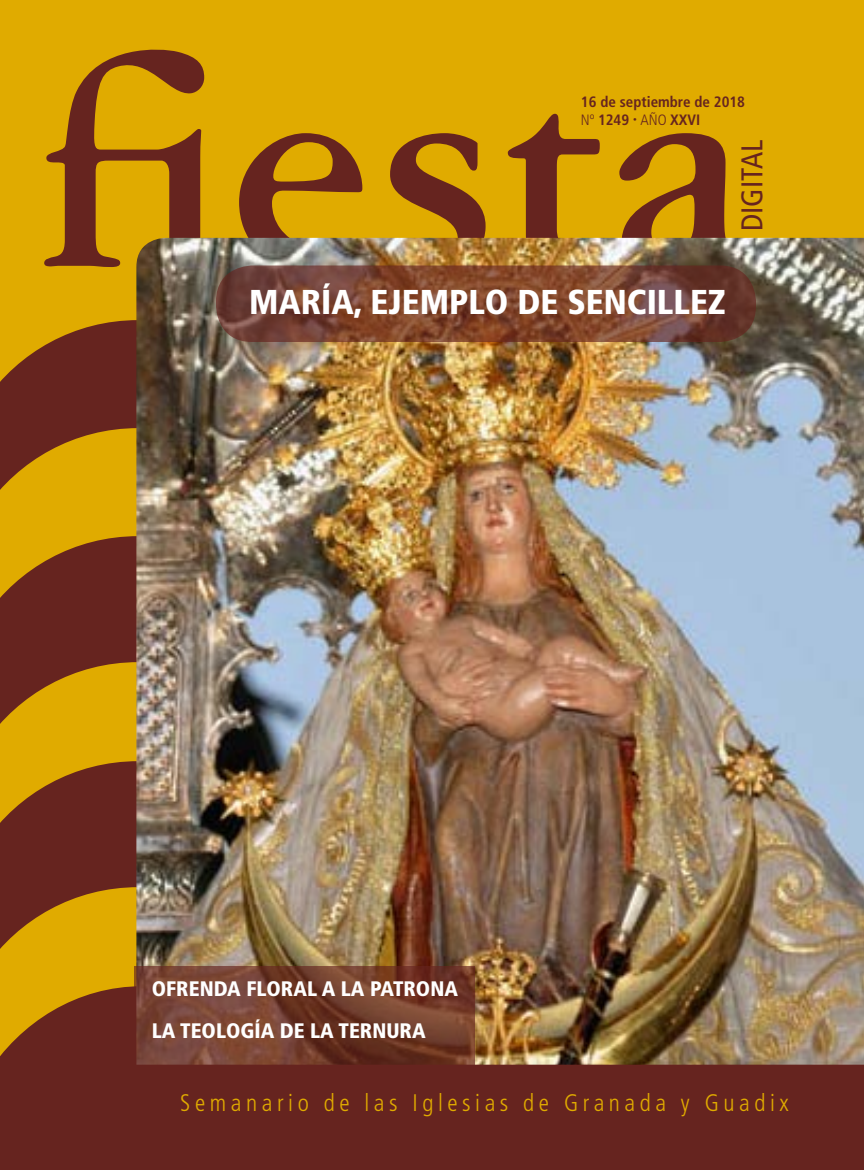
<style>
.page{position:relative;width:864px;height:1170px;background:#fff}
.page>*{position:absolute;margin:0;border:0;box-sizing:border-box;transform-origin:0 0}
.t1{font:900 condensed 34.5px "Frutiger LT Std";color:#fff}
.t2{font:condensed 30px "Frutiger LT Std";color:#66241f}
.t3{font:300 condensed 24px "Frutiger LT Std";letter-spacing:.19em;color:#e0ab00}
.t4{font:900 condensed 21px/42px "Frutiger LT Std";color:#fff}
.t5{font:700 condensed 15px/18px "Frutiger LT Std";color:#66241f}
.s1{font-weight:300}
</style>
<div class="page">
<div style="left:0;top:0;width:864px;height:1154px;background:#e0ab00"></div>
<div style="left:0;top:986px;width:864px;height:184px;background:#66241f"></div>
<svg style="left:44px;top:49px;width:682px;height:218px"></svg>
<svg style="left:0;top:320px;width:136px;height:170px"></svg>
<svg style="left:0;top:536px;width:136px;height:188px"></svg>
<svg style="left:0;top:761px;width:136px;height:188px"></svg>
<img style="left:136px;top:238px;width:728px;height:827px">
<svg style="left:134px;top:966px;width:341px;height:99px;background:#723e2e"></svg>
<svg style="left:216px;top:266px;width:540px;height:76px;background:#794431"></svg>
<p class="t5" style="left:581px;top:93px;width:166px">16 de septiembre de 2018<br><span class="s1">Nº</span> 1249 <sup>•</sup> <span class="s1">AÑO</span> XXVI</p>
<h2 class="t2" style="left:735px;top:231px;width:93px;rotate:-90deg">DIGITAL</h2>
<h1 class="t1" style="left:249px;top:281px;width:478px">MARÍA, EJEMPLO DE SENCILLEZ</h1>
<p class="t4" style="left:152px;top:967px;width:308px">OFRENDA FLORAL A LA PATRONA<br>LA TEOLOGÍA DE LA TERNURA</p>
<p class="t3" style="left:180px;top:1089px;width:610px">Semanario de las Iglesias de Granada y Guadix</p>
</div>
